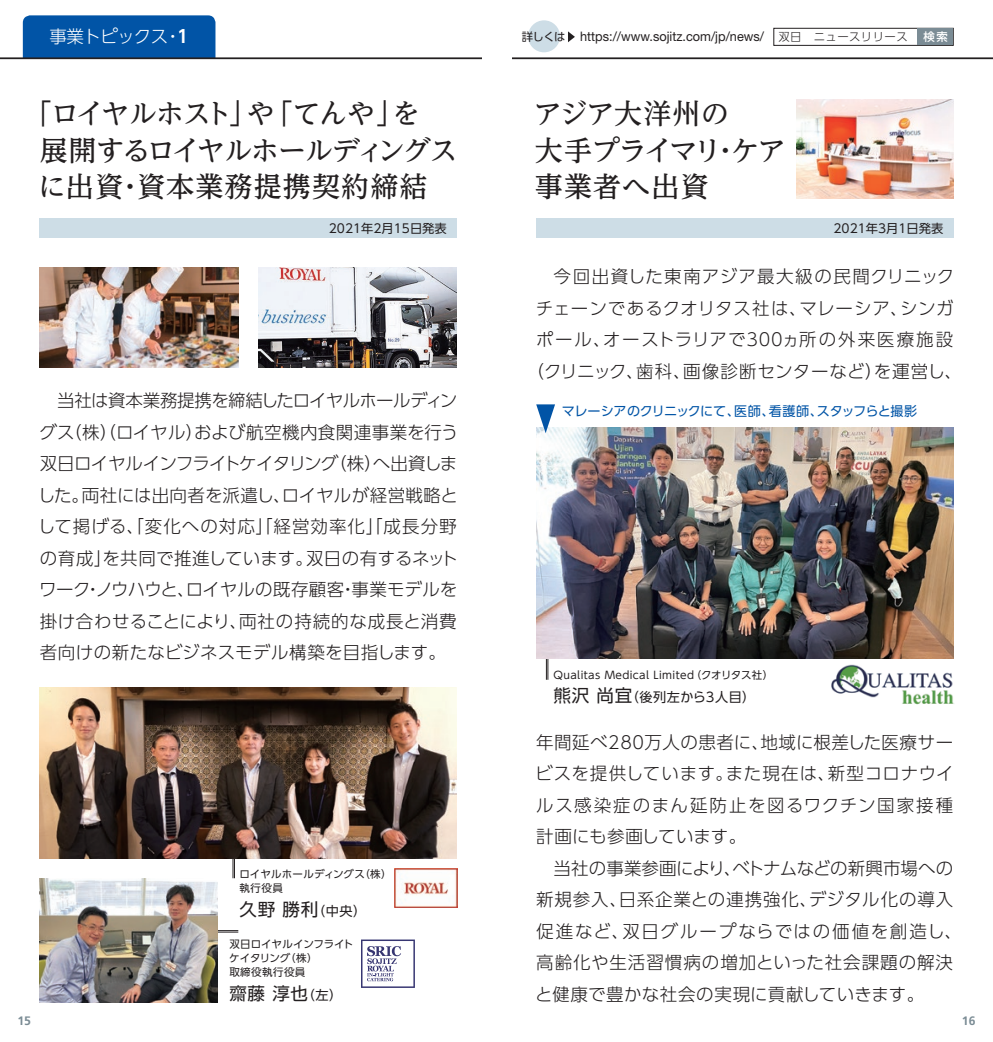
<style>
.page{position:relative;width:993px;height:1042px;background:#fff}
.page>*{position:absolute;margin:0;border:0;box-sizing:border-box;transform-origin:0 0}
.t1{font:500 28px/36.8px "UD Reimin Pro";letter-spacing:-.025em;color:#231f20}
.t2{font:500 28px/36.8px "UD Reimin Pro";letter-spacing:.01em;color:#231f20}
.t3{font:300 17.5px/31.5px "UD Shin Go Pro";letter-spacing:.04em;color:#231f20;text-align:justify}
.t4{font:300 17.5px "UD Shin Go Pro";letter-spacing:.085em;color:#231f20}
.t5{font:300 17.5px "UD Shin Go Pro";letter-spacing:.06em;color:#231f20}
.t6{font:17.5px "UD Shin Go Pro";letter-spacing:.04em;color:#231f20}
.t7{font:300 17.5px "UD Shin Go Pro";letter-spacing:-.035em;color:#fff}
.t8{font:13.12px "Helvetica Neue LT Std";color:#231f20}
.t9{font:13.12px "UD Shin Go Pro";letter-spacing:-.02em;color:#0154a6}
.t10{font:13.12px "UD Shin Go Pro";letter-spacing:.035em;color:#231f20}
.t11{font:12.25px "UD Shin Go Pro";color:#231f20}
.t12{font:700 12.25px "Frutiger LT Std";color:#7b8c95}
.t13{font:500 11.38px "UD Shin Go Pro";color:#fff}
.t14{font:10.5px "UD Shin Go Pro";letter-spacing:.035em;color:#231f20}
.t15{font:10.5px/14px "UD Shin Go Pro";color:#231f20}
.t16{font:10.5px/14px "UD Shin Go Pro";letter-spacing:.015em;color:#231f20}
.s1{font-family:"UD Shin Go Pro De";font-weight:700}
.s2{font-family:"UD Shin Go Pro";font-size:11.38px}
.s3{font-family:"UD Shin Go Pro";font-weight:300;font-size:11.38px}
.s4{font-size:13.12px}
.s5{font-size:17.5px}
</style>
<div class="page">
<div style="left:23px;top:15px;width:192px;height:42px;background:#0154a6"></div>
<hr style="left:184px;top:930px;width:54px;height:1px;background:#231f20">
<hr style="left:184px;top:932px;width:54px;height:1px;background:#231f20">
<img style="left:40px;top:878px;width:177px;height:124px">
<hr style="left:234px;top:823px;width:1px;height:55px;background:#231f20">
<hr style="left:232px;top:823px;width:1px;height:55px;background:#231f20">
<hr style="left:547px;top:625px;width:1px;height:55px;background:#231f20">
<hr style="left:546px;top:625px;width:1px;height:55px;background:#231f20">
<img style="left:796px;top:99px;width:156px;height:100px">
<hr style="left:0;top:57px;width:992px;height:2px;background:#231f20">
<svg style="left:773px;top:28px;width:180px;height:18px"></svg>
<div style="left:916px;top:29px;width:36px;height:16px;background:#7b8c95"></div>
<div style="left:528px;top:20px;width:32px;height:32px;background:#cddde6;border-radius:50%"></div>
<svg style="left:568px;top:31px;width:6px;height:11px"></svg>
<div style="left:40px;top:218px;width:416px;height:20px;background:#cddde6"></div>
<div style="left:536px;top:218px;width:416px;height:20px;background:#cddde6"></div>
<img style="left:536px;top:428px;width:416px;height:231px">
<img style="left:40px;top:268px;width:198px;height:99px">
<img style="left:258px;top:268px;width:198px;height:99px">
<svg style="left:536px;top:404px;width:19px;height:29px"></svg>
<img style="left:40px;top:687px;width:416px;height:171px">
<img style="left:394px;top:868px;width:63px;height:39px">
<img style="left:831px;top:665px;width:123px;height:40px">
<svg style="left:361px;top:939px;width:54px;height:49px"></svg>
<div style="left:481px;top:0;width:30px;height:1042px;background:#fff"></div>
<p class="t7" style="left:49px;top:23px;width:141px">事業トピックス・<span class="s1">1</span></p>
<p class="t8" style="left:521px;top:29px;width:387px"><span class="s2">詳しくは</span> https://www.sojitz.com/jp/news/ <span class="s3">双日　ニュースリリース</span></p>
<p class="t13" style="left:923px;top:28px;width:26px">検索</p>
<h1 class="t1" style="left:38px;top:94px;width:420px;text-indent:-14px">「ロイヤルホスト」や「てんや」を<br>展開するロイヤルホールディングスに出資・資本業務提携契約締結</h1>
<h1 class="t2" style="left:533px;top:94px;width:254px">アジア大洋州の<br>大手プライマリ・ケア事業者へ出資</h1>
<p class="t11" style="left:329px;top:218px;width:119px">2021年2月15日発表</p>
<p class="t11" style="left:833px;top:218px;width:111px">2021年3月1日発表</p>
<p class="t3" style="left:38px;top:384px;width:422px;text-indent:19px">当社は資本業務提携を締結したロイヤルホールディングス（株）（ロイヤル）および航空機内食関連事業を行う双日ロイヤルインフライトケイタリング（株）へ出資しました。両社には出向者を派遣し、ロイヤルが経営戦略として掲げる、「変化への対応」「経営効率化」「成長分野の育成」を共同で推進しています。双日の有するネットワーク・ノウハウと、ロイヤルの既存顧客・事業モデルを掛け合わせることにより、両社の持続的な成長と消費者向けの新たなビジネスモデル構築を目指します。</p>
<p class="t16" style="left:239px;top:866px;width:154px">ロイヤルホールディングス（株）執行役員</p>
<p class="t6" style="left:239px;top:895px;width:128px">久野 勝利<span class="s4">（中央）</span></p>
<p class="t15" style="left:229px;top:937px;width:126px">双日ロイヤルインフライトケイタリング（株）<br>取締役執行役員</p>
<p class="t6" style="left:229px;top:979px;width:114px">齋藤 淳也<span class="s4">（左）</span></p>
<p class="t5" style="left:553px;top:262px;width:402px">今回出資した東南アジア最大級の民間クリニック</p>
<p class="t3" style="left:535px;top:292px;width:419px">チェーンであるクオリタス社は、マレーシア、シンガ</p>
<p class="t4" style="left:535px;top:325px;width:419px">ポール、オーストラリアで300ヵ所の外来医療施設</p>
<p class="t3" style="left:526px;top:355px;width:437px">（クリニック、歯科、画像診断センターなど）を運営し、</p>
<p class="t9" style="left:561px;top:400px;width:357px">マレーシアのクリニックにて、医師、看護師、スタッフらと撮影</p>
<p class="t14" style="left:553px;top:666px;width:221px">Qualitas Medical Limited （クオリタス社）</p>
<p class="t10" style="left:553px;top:687px;width:203px"><span class="s5">熊沢 尚宜</span>（後列左から3人目）</p>
<p class="t3" style="left:535px;top:726px;width:420px">年間延べ280万人の患者に、地域に根差した医療サービスを提供しています。また現在は、新型コロナウイルス感染症のまん延防止を図るワクチン国家接種計画にも参画しています。</p>
<p class="t3" style="left:535px;top:852px;width:428px;text-align:left;text-indent:18px">当社の事業参画により、ベトナムなどの新興市場への新規参入、日系企業との連携強化、デジタル化の導入促進など、双日グループならではの価値を創造し、高齢化や生活習慣病の増加といった社会課題の解決と健康で豊かな社会の実現に貢献していきます。</p>
<p class="t12" style="left:17px;top:1013px;width:15px">15</p>
<p class="t12" style="left:961px;top:1013px;width:15px">16</p>
</div>
